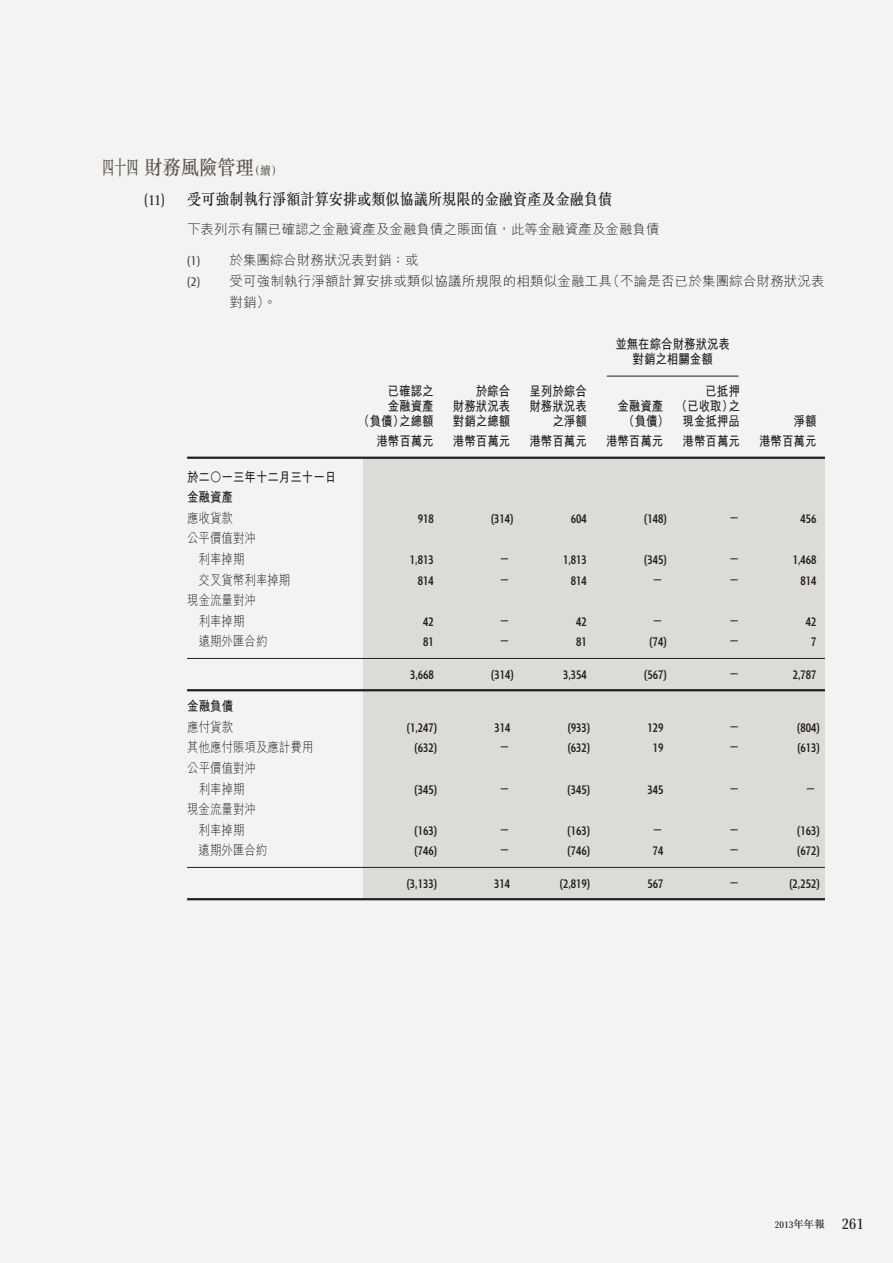
<style>
.page{position:relative;width:893px;height:1263px;background:#f4f3f1}
.page>*{position:absolute;margin:0;border:0;box-sizing:border-box;transform-origin:0 0}
.t1{font:500 20.25px "M Sung HK";color:#5a5551;scale:.6 1}
.t2{font:500 15.75px "M Sung HK";color:#231f20;scale:.9 1}
.t3{font:15.75px "Verona";color:#231f20;scale:.9 1}
.t4{font:700 condensed 13.5px "Modena";color:#231f20;scale:.85 1}
.t5{font:700 13.5px/15px "M Hei HK";color:#231f20;text-align:center;scale:.85 1}
.t6{font:300 13.5px "M Hei HK";color:#231f20}
.t7{font:300 13.5px/20.5px "M Hei HK";color:#231f20;scale:.85 1}
.t8{font:10.5px "Verona";color:#231f20}
.s1{font-size:12px}
.s2{font-family:"Modena";font-stretch:condensed}
.s3{font-family:"M Sung HK";font-weight:500}
.s4{font-size:16.5px}
</style>
<div class="page">
<div style="left:364px;top:457px;width:461px;height:443px;background:#dddbd8"></div>
<hr style="left:187px;top:457px;width:638px;height:2px;background:#231f20">
<hr style="left:187px;top:658px;width:638px;height:1px;background:#231f20">
<hr style="left:187px;top:689px;width:638px;height:2px;background:#231f20">
<hr style="left:187px;top:867px;width:638px;height:1px;background:#231f20">
<hr style="left:187px;top:898px;width:638px;height:2px;background:#231f20">
<hr style="left:607px;top:376px;width:132px;height:1px;background:#231f20">
<h1 class="t1" style="left:102px;top:154px;width:301px">四十四財務風險管理<span class="s1">（續）</span></h1>
<p class="t3" style="left:145px;top:193px;width:24px">(11)</p>
<p class="t2" style="left:187px;top:188px;width:474px">受可強制執行淨額計算安排或類似協議所規限的金融資產及金融負債</p>
<p class="t6" style="left:187px;top:219px;width:474px">下表列示有關已確認之金融資產及金融負債之賬面值，此等金融資產及金融負債</p>
<p class="t6" style="left:187px;top:250px;width:233px"><span class="s2">(1)</span> 於集團綜合財務狀況表對銷；或</p>
<p class="t6" style="left:187px;top:271px;width:639px"><span class="s2">(2)</span> 受可強制執行淨額計算安排或類似協議所規限的相類似金融工具（不論是否已於集團綜合財務狀況表</p>
<p class="t6" style="left:229px;top:292px;width:49px">對銷）。</p>
<p class="t5" style="left:615px;top:335px;width:136px">並無在綜合財務狀況表對銷之相關金額</p>
<p class="t5" style="left:388px;top:382px;width:56px">已確認之</p>
<p class="t5" style="left:476px;top:382px;width:42px">於綜合</p>
<p class="t5" style="left:529px;top:382px;width:69px">呈列於綜合</p>
<p class="t5" style="left:705px;top:382px;width:42px">已抵押</p>
<p class="t5" style="left:388px;top:397px;width:56px">金融資產</p>
<p class="t5" style="left:453px;top:397px;width:69px">財務狀況表</p>
<p class="t5" style="left:529px;top:397px;width:69px">財務狀況表</p>
<p class="t5" style="left:617px;top:397px;width:146px">金融資產 （已收取）之</p>
<p class="t5" style="left:358px;top:412px;width:90px">（負債）之總額</p>
<p class="t5" style="left:453px;top:412px;width:69px">對銷之總額</p>
<p class="t5" style="left:552px;top:412px;width:42px">之淨額</p>
<p class="t5" style="left:623px;top:412px;width:139px">（負債） 現金抵押品</p>
<p class="t5" style="left:793px;top:412px;width:28px">淨額</p>
<p class="t5" style="left:376px;top:433px;width:69px">港幣百萬元</p>
<p class="t5" style="left:453px;top:433px;width:69px">港幣百萬元</p>
<p class="t5" style="left:529px;top:433px;width:69px">港幣百萬元</p>
<p class="t5" style="left:606px;top:433px;width:69px">港幣百萬元</p>
<p class="t5" style="left:683px;top:433px;width:69px">港幣百萬元</p>
<p class="t5" style="left:759px;top:433px;width:69px">港幣百萬元</p>
<p class="t5" style="left:187px;top:466px;width:177px;line-height:20.5px;text-align:left">於二○一三年十二月三十一日金融資產</p>
<p class="t7" style="left:187px;top:507px;width:56px">應收貨款</p>
<p class="t4" style="left:418px;top:512px;width:20px">918</p>
<p class="t4" style="left:491px;top:512px;width:27px">(314)</p>
<p class="t4" style="left:571px;top:512px;width:20px">604</p>
<p class="t4" style="left:644px;top:512px;width:27px">(148)</p>
<p class="t5" style="left:728px;top:509px;width:15px">－</p>
<p class="t4" style="left:800px;top:512px;width:20px">456</p>
<p class="t7" style="left:187px;top:528px;width:82px">公平價值對沖　利率掉期</p>
<p class="t4" style="left:410px;top:553px;width:30px">1,813</p>
<p class="t5" style="left:499px;top:550px;width:15px">－</p>
<p class="t4" style="left:563px;top:553px;width:30px">1,813</p>
<p class="t4" style="left:644px;top:553px;width:27px">(345)</p>
<p class="t5" style="left:728px;top:550px;width:15px">－</p>
<p class="t4" style="left:793px;top:553px;width:30px">1,468</p>
<p class="t7" style="left:187px;top:569px;width:123px">　交叉貨幣利率掉期</p>
<p class="t4" style="left:418px;top:574px;width:20px">814</p>
<p class="t5" style="left:499px;top:571px;width:15px">－</p>
<p class="t4" style="left:571px;top:574px;width:20px">814</p>
<p class="t5" style="left:652px;top:571px;width:15px">－</p>
<p class="t5" style="left:728px;top:571px;width:15px">－</p>
<p class="t4" style="left:800px;top:574px;width:20px">814</p>
<p class="t7" style="left:187px;top:589px;width:82px">現金流量對沖　利率掉期</p>
<p class="t4" style="left:423px;top:615px;width:14px">42</p>
<p class="t5" style="left:499px;top:612px;width:15px">－</p>
<p class="t4" style="left:576px;top:615px;width:14px">42</p>
<p class="t5" style="left:652px;top:612px;width:15px">－</p>
<p class="t5" style="left:728px;top:612px;width:15px">－</p>
<p class="t4" style="left:806px;top:615px;width:14px">42</p>
<p class="t7" style="left:187px;top:630px;width:96px">　遠期外匯合約</p>
<p class="t4" style="left:423px;top:635px;width:14px">81</p>
<p class="t5" style="left:499px;top:633px;width:15px">－</p>
<p class="t4" style="left:576px;top:635px;width:14px">81</p>
<p class="t4" style="left:650px;top:635px;width:21px">(74)</p>
<p class="t5" style="left:728px;top:633px;width:15px">－</p>
<p class="t4" style="left:811px;top:635px;width:8px">7</p>
<p class="t4" style="left:410px;top:668px;width:30px">3,668</p>
<p class="t4" style="left:491px;top:668px;width:27px">(314)</p>
<p class="t4" style="left:563px;top:668px;width:30px">3,354</p>
<p class="t4" style="left:644px;top:668px;width:27px">(567)</p>
<p class="t5" style="left:728px;top:665px;width:15px">－</p>
<p class="t4" style="left:793px;top:668px;width:30px">2,787</p>
<p class="t5" style="left:187px;top:698px;width:55px">金融負債</p>
<p class="t7" style="left:187px;top:716px;width:55px">應付貨款</p>
<p class="t4" style="left:407px;top:721px;width:36px">(1,247)</p>
<p class="t4" style="left:494px;top:721px;width:20px">314</p>
<p class="t4" style="left:568px;top:721px;width:27px">(933)</p>
<p class="t4" style="left:647px;top:721px;width:20px">129</p>
<p class="t5" style="left:729px;top:718px;width:15px">－</p>
<p class="t4" style="left:798px;top:721px;width:27px">(804)</p>
<p class="t7" style="left:187px;top:737px;width:150px">其他應付賬項及應計費用</p>
<p class="t4" style="left:415px;top:742px;width:27px">(632)</p>
<p class="t5" style="left:499px;top:739px;width:15px">－</p>
<p class="t4" style="left:568px;top:742px;width:27px">(632)</p>
<p class="t4" style="left:653px;top:742px;width:14px">19</p>
<p class="t5" style="left:729px;top:739px;width:15px">－</p>
<p class="t4" style="left:798px;top:742px;width:27px">(613)</p>
<p class="t7" style="left:187px;top:757px;width:83px">公平價值對沖　利率掉期</p>
<p class="t4" style="left:415px;top:783px;width:27px">(345)</p>
<p class="t5" style="left:499px;top:780px;width:15px">－</p>
<p class="t4" style="left:568px;top:783px;width:27px">(345)</p>
<p class="t4" style="left:647px;top:783px;width:20px">345</p>
<p class="t5" style="left:728px;top:780px;width:15px">－</p>
<p class="t5" style="left:805px;top:780px;width:15px">－</p>
<p class="t7" style="left:187px;top:798px;width:83px">現金流量對沖　利率掉期</p>
<p class="t4" style="left:415px;top:824px;width:27px">(163)</p>
<p class="t5" style="left:499px;top:821px;width:15px">－</p>
<p class="t4" style="left:568px;top:824px;width:27px">(163)</p>
<p class="t5" style="left:652px;top:821px;width:15px">－</p>
<p class="t5" style="left:728px;top:821px;width:15px">－</p>
<p class="t4" style="left:797px;top:824px;width:27px">(163)</p>
<p class="t7" style="left:187px;top:839px;width:96px">　遠期外匯合約</p>
<p class="t4" style="left:415px;top:844px;width:27px">(746)</p>
<p class="t5" style="left:499px;top:842px;width:15px">－</p>
<p class="t4" style="left:568px;top:844px;width:27px">(746)</p>
<p class="t4" style="left:653px;top:844px;width:14px">74</p>
<p class="t5" style="left:728px;top:842px;width:15px">－</p>
<p class="t4" style="left:797px;top:844px;width:27px">(672)</p>
<p class="t4" style="left:407px;top:877px;width:36px">(3,133)</p>
<p class="t4" style="left:494px;top:877px;width:20px">314</p>
<p class="t4" style="left:560px;top:877px;width:36px">(2,819)</p>
<p class="t4" style="left:647px;top:877px;width:20px">567</p>
<p class="t5" style="left:728px;top:874px;width:15px">－</p>
<p class="t4" style="left:790px;top:877px;width:36px">(2,252)</p>
<p class="t8" style="left:775px;top:1219px;width:91px">2013<span class="s3">年年報</span> <span class="s4">261</span></p>
</div>
